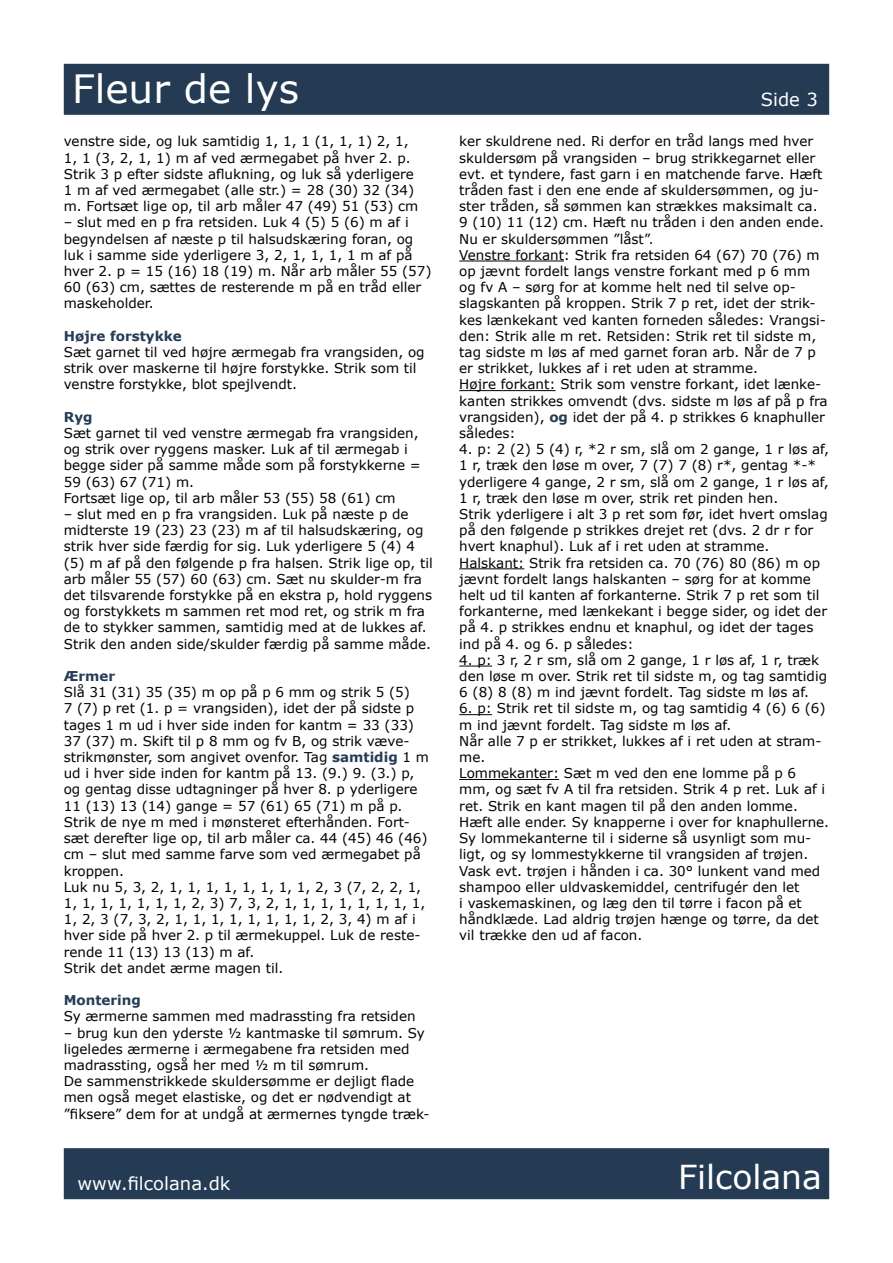
<style>
.page{position:relative;width:893px;height:1263px;background:#fff}
.page>*{position:absolute;margin:0;border:0;box-sizing:border-box;transform-origin:0 0}
.t1{font:39px "Verdana";color:#fff}
.t2{font:33px "Verdana";color:#fff}
.t3{font:18px "Verdana";color:#fff}
.t4{font:13.5px/16.2px "Verdana";color:#000}
.t5{font:700 13.5px "Verdana";color:#243c54}
.s1{font-weight:700;color:#243c54}
</style>
<div class="page">
<div style="left:64px;top:64px;width:765px;height:51px;background:#243b53;border:2px solid #243c54"></div>
<div style="left:64px;top:1148px;width:765px;height:51px;background:#243b53;border:2px solid #243c54"></div>
<hr style="left:459px;top:261px;width:105px;height:1px;background:#000">
<hr style="left:459px;top:390px;width:97px;height:1px;background:#000">
<hr style="left:459px;top:568px;width:65px;height:1px;background:#000">
<hr style="left:459px;top:666px;width:33px;height:1px;background:#000">
<hr style="left:459px;top:714px;width:33px;height:1px;background:#000">
<hr style="left:459px;top:779px;width:100px;height:1px;background:#000">
<h1 class="t1" style="left:72px;top:62px;width:228px">Fleur de lys</h1>
<p class="t4" style="left:64px;top:133px;width:356px">venstre side, og luk samtidig 1, 1, 1 (1, 1, 1) 2, 1, 1, 1 (3, 2, 1, 1) m af ved ærmegabet på hver 2. p.<br>Strik 3 p efter sidste aflukning, og luk så yderligere 1 m af ved ærmegabet (alle str.) = 28 (30) 32 (34) m. Fortsæt lige op, til arb måler 47 (49) 51 (53) cm</p>
<p class="t4" style="left:64px;top:214px;width:369px">– slut med en p fra retsiden. Luk 4 (5) 5 (6) m af i begyndelsen af næste p til halsudskæring foran, og luk i samme side yderligere 3, 2, 1, 1, 1, 1 m af på hver 2. p = 15 (16) 18 (19) m. Når arb måler 55 (57)<br>60 (63) cm, sættes de resterende m på en tråd eller maskeholder.</p>
<p class="t5" style="left:64px;top:326px;width:120px">Højre forstykke</p>
<p class="t4" style="left:64px;top:344px;width:362px">Sæt garnet til ved højre ærmegab fra vrangsiden, og strik over maskerne til højre forstykke. Strik som til venstre forstykke, blot spejlvendt.</p>
<p class="t5" style="left:64px;top:407px;width:30px">Ryg</p>
<p class="t4" style="left:64px;top:425px;width:359px">Sæt garnet til ved venstre ærmegab fra vrangsiden, og strik over ryggens masker. Luk af til ærmegab i begge sider på samme måde som på forstykkerne = 59 (63) 67 (71) m.<br>Fortsæt lige op, til arb måler 53 (55) 58 (61) cm</p>
<p class="t4" style="left:64px;top:506px;width:370px">– slut med en p fra vrangsiden. Luk på næste p de midterste 19 (23) 23 (23) m af til halsudskæring, og strik hver side færdig for sig. Luk yderligere 5 (4) 4 (5) m af på den følgende p fra halsen. Strik lige op, til arb måler 55 (57) 60 (63) cm. Sæt nu skulder-m fra det tilsvarende forstykke på en ekstra p, hold ryggens og forstykkets m sammen ret mod ret, og strik m fra de to stykker sammen, samtidig med at de lukkes af.<br>Strik den anden side/skulder færdig på samme måde.</p>
<p class="t5" style="left:64px;top:667px;width:53px">Ærmer</p>
<p class="t4" style="left:64px;top:684px;width:367px">Slå 31 (31) 35 (35) m op på p 6 mm og strik 5 (5)<br>7 (7) p ret (1. p = vrangsiden), idet der på sidste p tages 1 m ud i hver side inden for kantm = 33 (33)<br>37 (37) m. Skift til p 8 mm og fv B, og strik væve&shy;strikmønster, som angivet ovenfor. Tag <span class="s1">samtidig</span> 1 m ud i hver side inden for kantm på 13. (9.) 9. (3.) p, og gentag disse udtagninger på hver 8. p yderligere 11 (13) 13 (14) gange = 57 (61) 65 (71) m på p.<br>Strik de nye m med i mønsteret efterhånden. Fort&shy;sæt derefter lige op, til arb måler ca. 44 (45) 46 (46) cm – slut med samme farve som ved ærmegabet på kroppen.<br>Luk nu 5, 3, 2, 1, 1, 1, 1, 1, 1, 1, 1, 2, 3 (7, 2, 2, 1, 1, 1, 1, 1, 1, 1, 1, 2, 3) 7, 3, 2, 1, 1, 1, 1, 1, 1, 1, 1, 1, 2, 3 (7, 3, 2, 1, 1, 1, 1, 1, 1, 1, 1, 2, 3, 4) m af i hver side på hver 2. p til ærmekuppel. Luk de reste&shy;rende 11 (13) 13 (13) m af.<br>Strik det andet ærme magen til.</p>
<p class="t5" style="left:64px;top:991px;width:79px">Montering</p>
<p class="t4" style="left:64px;top:1008px;width:353px">Sy ærmerne sammen med madrassting fra retsiden</p>
<p class="t4" style="left:64px;top:1024px;width:367px">– brug kun den yderste ½ kantmaske til sømrum. Sy ligeledes ærmerne i ærmegabene fra retsiden med madrassting, også her med ½ m til sømrum.<br>De sammenstrikkede skuldersømme er dejligt flade men også meget elastiske, og det er nødvendigt at ”fiksere” dem for at undgå at ærmernes tyngde træk-</p>
<h3 class="t3" style="left:761px;top:87px;width:58px">Side 3</h3>
<p class="t4" style="left:459px;top:133px;width:370px">ker skuldrene ned. Ri derfor en tråd langs med hver skuldersøm på vrangsiden – brug strikkegarnet eller evt. et tyndere, fast garn i en matchende farve. Hæft tråden fast i den ene ende af skuldersømmen, og ju&shy;ster tråden, så sømmen kan strækkes maksimalt ca.<br>9 (10) 11 (12) cm. Hæft nu tråden i den anden ende.<br>Nu er skuldersømmen ”låst”.<br>Venstre forkant: Strik fra retsiden 64 (67) 70 (76) m op jævnt fordelt langs venstre forkant med p 6 mm og fv A – sørg for at komme helt ned til selve op&shy;slagskanten på kroppen. Strik 7 p ret, idet der strik&shy;kes lænkekant ved kanten forneden således: Vrangsi&shy;den: Strik alle m ret. Retsiden: Strik ret til sidste m, tag sidste m løs af med garnet foran arb. Når de 7 p er strikket, lukkes af i ret uden at stramme.<br>Højre forkant: Strik som venstre forkant, idet lænke&shy;kanten strikkes omvendt (dvs. sidste m løs af på p fra vrangsiden), <span class="s1">og</span> idet der på 4. p strikkes 6 knaphuller således:</p>
<p class="t4" style="left:459px;top:441px;width:371px">4. p: 2 (2) 5 (4) r, *2 r sm, slå om 2 gange, 1 r løs af, 1 r, træk den løse m over, 7 (7) 7 (8) r*, gentag *-* yderligere 4 gange, 2 r sm, slå om 2 gange, 1 r løs af, 1 r, træk den løse m over, strik ret pinden hen.<br>Strik yderligere i alt 3 p ret som før, idet hvert omslag på den følgende p strikkes drejet ret (dvs. 2 dr r for hvert knaphul). Luk af i ret uden at stramme.<br>Halskant: Strik fra retsiden ca. 70 (76) 80 (86) m op jævnt fordelt langs halskanten – sørg for at komme helt ud til kanten af forkanterne. Strik 7 p ret som til forkanterne, med lænkekant i begge sider, og idet der på 4. p strikkes endnu et knaphul, og idet der tages ind på 4. og 6. p således:</p>
<p class="t4" style="left:459px;top:652px;width:369px">4. p: 3 r, 2 r sm, slå om 2 gange, 1 r løs af, 1 r, træk den løse m over. Strik ret til sidste m, og tag samtidig<br>6 (8) 8 (8) m ind jævnt fordelt. Tag sidste m løs af.</p>
<p class="t4" style="left:459px;top:700px;width:371px">6. p: Strik ret til sidste m, og tag samtidig 4 (6) 6 (6) m ind jævnt fordelt. Tag sidste m løs af.<br>Når alle 7 p er strikket, lukkes af i ret uden at stram&shy;me.<br>Lommekanter: Sæt m ved den ene lomme på p 6 mm, og sæt fv A til fra retsiden. Strik 4 p ret. Luk af i ret. Strik en kant magen til på den anden lomme.<br>Hæft alle ender. Sy knapperne i over for knaphullerne.<br>Sy lommekanterne til i siderne så usynligt som mu&shy;ligt, og sy lommestykkerne til vrangsiden af trøjen.<br>Vask evt. trøjen i hånden i ca. 30° lunkent vand med shampoo eller uldvaskemiddel, centrifugér den let<br>i vaskemaskinen, og læg den til tørre i facon på et håndklæde. Lad aldrig trøjen hænge og tørre, da det vil trække den ud af facon.</p>
<h3 class="t3" style="left:78px;top:1171px;width:154px">www.filcolana.dk</h3>
<h2 class="t2" style="left:678px;top:1155px;width:145px">Filcolana</h2>
</div>
